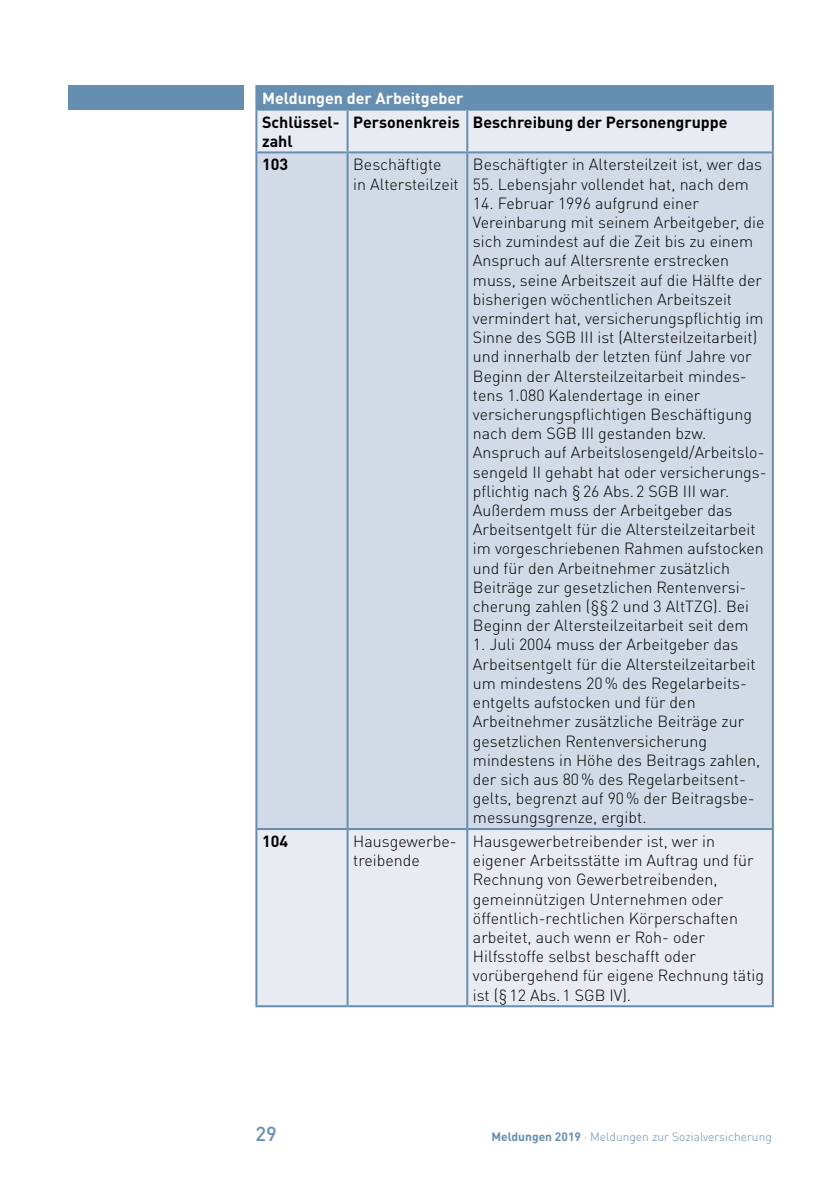
<style>
.page{position:relative;width:840px;height:1191px;background:#fff}
.page>*{position:absolute;margin:0;border:0;box-sizing:border-box;transform-origin:0 0}
.t1{font:500 20px "DIN Pro";color:#668eb0}
.t2{font:300 16px/19.2px "DIN Pro";color:#000}
.t3{font:700 16px/19.2px "DIN Pro";color:#000}
.t4{font:700 16px "DIN Pro";color:#fff}
.t5{font:300 12px "DIN Pro";color:#668eb0}
.s1{font-weight:700}
</style>
<div class="page">
<div style="left:68px;top:85px;width:176px;height:24px;background:#668eb0"></div>
<div style="left:256px;top:86px;width:516px;height:24px;background:#668eb0"></div>
<div style="left:257px;top:111px;width:514px;height:894px;background:#e8ebf2"></div>
<div style="left:257px;top:153px;width:514px;height:675px;background:#d1dae6"></div>
<hr style="left:771px;top:87px;width:2px;height:22px;background:#668eb0">
<hr style="left:255px;top:85px;width:92px;height:2px;background:#668eb0">
<hr style="left:255px;top:87px;width:2px;height:22px;background:#668eb0">
<hr style="left:347px;top:85px;width:120px;height:2px;background:#668eb0">
<hr style="left:467px;top:85px;width:306px;height:2px;background:#668eb0">
<hr style="left:255px;top:109px;width:92px;height:2px;background:#668eb0">
<hr style="left:255px;top:111px;width:2px;height:40px;background:#668eb0">
<hr style="left:255px;top:151px;width:92px;height:2px;background:#668eb0">
<hr style="left:347px;top:109px;width:120px;height:2px;background:#668eb0">
<hr style="left:346px;top:111px;width:2px;height:40px;background:#668eb0">
<hr style="left:347px;top:151px;width:120px;height:2px;background:#668eb0">
<hr style="left:467px;top:109px;width:306px;height:2px;background:#668eb0">
<hr style="left:466px;top:111px;width:2px;height:40px;background:#668eb0">
<hr style="left:771px;top:111px;width:2px;height:40px;background:#668eb0">
<hr style="left:467px;top:151px;width:306px;height:2px;background:#668eb0">
<hr style="left:255px;top:153px;width:2px;height:675px;background:#668eb0">
<hr style="left:346px;top:153px;width:2px;height:675px;background:#668eb0">
<hr style="left:466px;top:153px;width:2px;height:675px;background:#668eb0">
<hr style="left:771px;top:153px;width:2px;height:675px;background:#668eb0">
<hr style="left:255px;top:828px;width:92px;height:2px;background:#668eb0">
<hr style="left:255px;top:830px;width:2px;height:175px;background:#668eb0">
<hr style="left:347px;top:828px;width:120px;height:2px;background:#668eb0">
<hr style="left:346px;top:830px;width:2px;height:175px;background:#668eb0">
<hr style="left:467px;top:828px;width:306px;height:2px;background:#668eb0">
<hr style="left:466px;top:830px;width:2px;height:175px;background:#668eb0">
<hr style="left:771px;top:830px;width:2px;height:175px;background:#668eb0">
<hr style="left:255px;top:1005px;width:92px;height:2px;background:#668eb0">
<hr style="left:347px;top:1005px;width:120px;height:2px;background:#668eb0">
<hr style="left:467px;top:1005px;width:306px;height:2px;background:#668eb0">
<p class="t4" style="left:262px;top:85px;width:203px">Meldungen der Arbeitgeber</p>
<p class="t3" style="left:262px;top:110px;width:79px">Schlüssel&shy;zahl</p>
<p class="t3" style="left:353px;top:110px;width:375px">Personenkreis Beschreibung der Personengruppe</p>
<p class="t3" style="left:262px;top:153px;width:28px">103</p>
<p class="t2" style="left:353px;top:154px;width:90px">Beschäftigte</p>
<p class="t2" style="left:353px;top:173px;width:107px">in Altersteilzeit</p>
<p class="t2" style="left:472px;top:154px;width:290px">Beschäftigter in Altersteilzeit ist, wer das</p>
<p class="t2" style="left:472px;top:173px;width:277px">55. Lebensjahr vollendet hat, nach dem</p>
<p class="t2" style="left:472px;top:192px;width:295px">14. Februar 1996 aufgrund einer Vereinbarung mit seinem Arbeitgeber, die sich zumindest auf die Zeit bis zu einem Anspruch auf Altersrente erstrecken muss, seine Arbeitszeit auf die Hälfte der bisherigen wöchentlichen Arbeitszeit vermindert hat, versicherungspflichtig im Sinne des SGB III ist (Altersteilzeitarbeit) und innerhalb der letzten fünf Jahre vor Beginn der Altersteilzeitarbeit mindes&shy;tens 1.080 Kalendertage in einer versicherungspflichtigen Beschäftigung nach dem SGB III gestanden bzw.<br>Anspruch auf Arbeitslosengeld/Arbeitslo&shy;sengeld II gehabt hat oder versicherungs&shy;pflichtig nach § 26 Abs. 2 SGB III war.<br>Außerdem muss der Arbeitgeber das Arbeitsentgelt für die Altersteilzeitarbeit im vorgeschriebenen Rahmen aufstocken und für den Arbeitnehmer zusätzlich Beiträge zur gesetzlichen Rentenversi&shy;cherung zahlen (§§ 2 und 3 AltTZG). Bei Beginn der Altersteilzeitarbeit seit dem</p>
<p class="t2" style="left:472px;top:633px;width:289px">1. Juli 2004 muss der Arbeitgeber das Arbeitsentgelt für die Altersteilzeitarbeit um mindestens 20 % des Regelarbeits&shy;entgelts aufstocken und für den Arbeitnehmer zusätzliche Beiträge zur gesetzlichen Rentenversicherung mindestens in Höhe des Beitrags zahlen, der sich aus 80 % des Regelarbeitsent&shy;gelts, begrenzt auf 90 % der Beitragsbe&shy;messungsgrenze, ergibt.</p>
<p class="t3" style="left:262px;top:829px;width:28px">104</p>
<p class="t2" style="left:353px;top:830px;width:105px">Hausgewerbe&shy;treibende</p>
<p class="t2" style="left:472px;top:830px;width:292px">Hausgewerbetreibender ist, wer in eigener Arbeitsstätte im Auftrag und für Rechnung von Gewerbetreibenden, gemeinnützigen Unternehmen oder öffentlich-rechtlichen Körperschaften arbeitet, auch wenn er Roh- oder Hilfsstoffe selbst beschafft oder vorübergehend für eigene Rechnung tätig ist (§ 12 Abs. 1 SGB IV).</p>
<p class="t1" style="left:255px;top:1118px;width:23px">29</p>
<p class="t5" style="left:491px;top:1127px;width:282px"><span class="s1">Meldungen 2019</span> · Meldungen zur Sozialversicherung</p>
</div>
